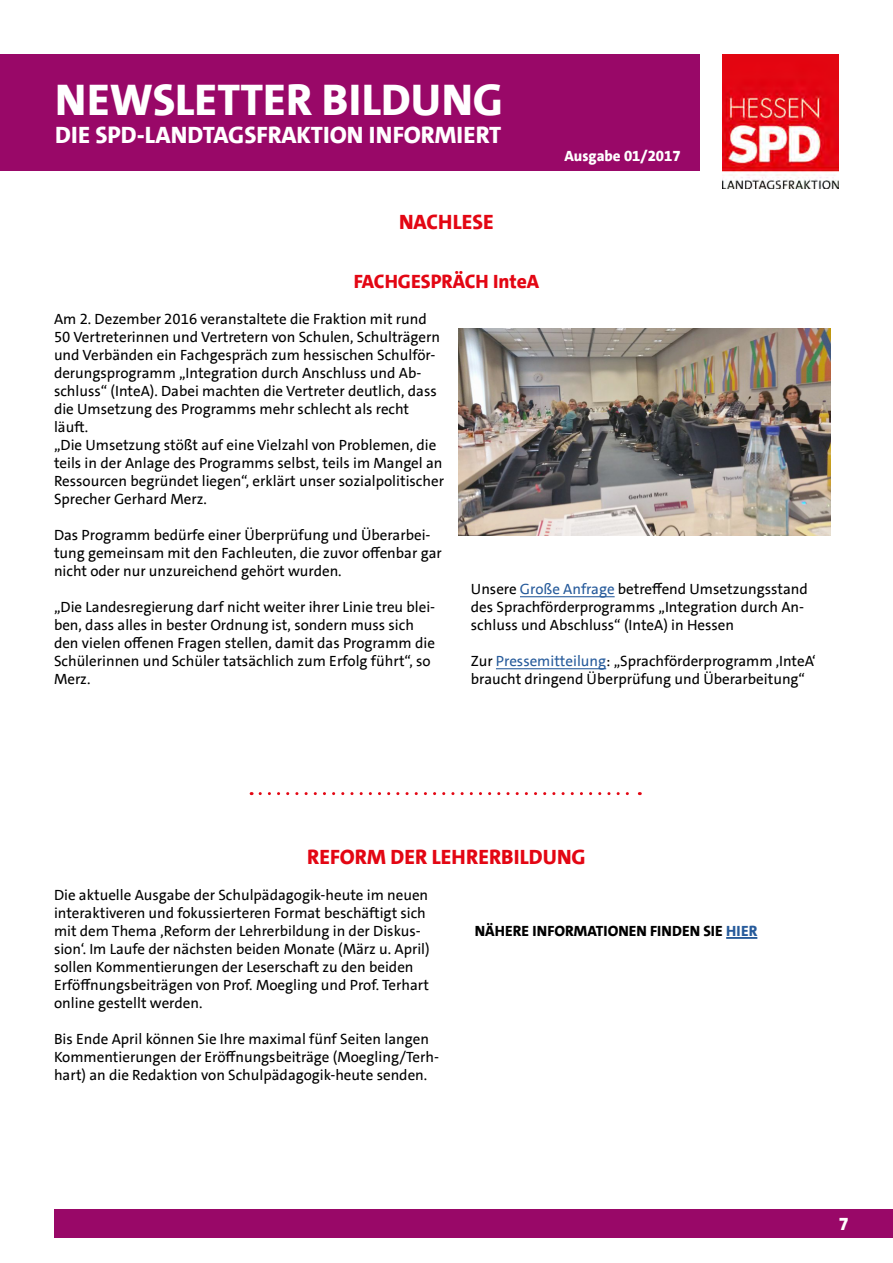
<style>
.page{position:relative;width:893px;height:1263px;background:#fff}
.page>*{position:absolute;margin:0;border:0;box-sizing:border-box;transform-origin:0 0}
.t1{font:800 45px "SPD The Sans Versal";color:#fff}
.t2{font:800 24px "SPD The Sans Versal";color:#fff}
.t3{font:800 21px "SPD The Sans";color:#e30613}
.t4{font:800 19.5px "SPD The Sans";color:#e30613}
.t5{font:800 18px "SPD The Sans";color:#fff}
.t6{font:15px/18px "SPD The Sans";color:#000}
.t7{font:800 15px "SPD The Sans";color:#000}
.t8{font:800 15px "SPD The Sans";color:#fff}
.s1{color:#275b9b}
</style>
<div class="page">
<div style="left:0;top:54px;width:700px;height:117px;background:#990868"></div>
<img style="left:722px;top:54px;width:117px;height:135px">
<div style="left:54px;top:1209px;width:839px;height:29px;background:#990868"></div>
<hr style="left:520px;top:596px;width:95px;height:1px;background:#275b9b">
<hr style="left:496px;top:668px;width:110px;height:1px;background:#275b9b">
<svg style="left:260px;top:792px;width:380px;height:3px"></svg>
<hr style="left:726px;top:937px;width:31px;height:2px;background:#275b9b">
<img style="left:458px;top:328px;width:372px;height:208px">
<h1 class="t1" style="left:55px;top:71px;width:449px">NEWSLETTER BILDUNG</h1>
<h2 class="t2" style="left:55px;top:120px;width:447px">DIE SPD-LANDTAGSFRAKTION INFORMIERT</h2>
<h3 class="t3" style="left:399px;top:208px;width:96px">NACHLESE</h3>
<p class="t8" style="left:564px;top:146px;width:118px">Ausgabe 01/2017</p>
<h3 class="t4" style="left:354px;top:269px;width:187px">FACHGESPRÄCH InteA</h3>
<p class="t6" style="left:54px;top:310px;width:392px">Am 2. Dezember 2016 veranstaltete die Fraktion mit rund 50 Vertreterinnen und Vertretern von Schulen, Schulträgern und Verbänden ein Fachgespräch zum hessischen Schulför&shy;derungsprogramm „Integration durch Anschluss und Ab&shy;schluss“ (InteA). Dabei machten die Vertreter deutlich, dass die Umsetzung des Programms mehr schlecht als recht läuft.<br>„Die Umsetzung stößt auf eine Vielzahl von Problemen, die teils in der Anlage des Programms selbst, teils im Mangel an Ressourcen begründet liegen“, erklärt unser sozialpolitischer Sprecher Gerhard Merz.</p>
<p class="t6" style="left:54px;top:526px;width:389px">Das Programm bedürfe einer Überprüfung und Überarbei&shy;tung gemeinsam mit den Fachleuten, die zuvor offenbar gar nicht oder nur unzureichend gehört wurden.</p>
<p class="t6" style="left:54px;top:598px;width:383px">„Die Landesregierung darf nicht weiter ihrer Linie treu blei&shy;ben, dass alles in bester Ordnung ist, sondern muss sich den vielen offenen Fragen stellen, damit das Programm die Schülerinnen und Schüler tatsächlich zum Erfolg führt“, so Merz.</p>
<p class="t6" style="left:471px;top:580px;width:338px">Unsere <span class="s1">Große Anfrage</span> betreffend Umsetzungsstand des Sprachförderprogramms „Integration durch An&shy;schluss und Abschluss“ (InteA) in Hessen</p>
<p class="t6" style="left:471px;top:652px;width:346px">Zur <span class="s1">Pressemitteilung</span>: „Sprachförderprogramm ,InteA‘ braucht dringend Überprüfung und Überarbeitung“</p>
<h3 class="t3" style="left:307px;top:843px;width:280px">REFORM DER LEHRERBILDUNG</h3>
<p class="t6" style="left:54px;top:886px;width:377px">Die aktuelle Ausgabe der Schulpädagogik-heute im neuen interaktiveren und fokussierteren Format beschäftigt sich mit dem Thema ‚Reform der Lehrerbildung in der Diskus&shy;sion‘. Im Laufe der nächsten beiden Monate (März u. April) sollen Kommentierungen der Leserschaft zu den beiden Erföffnungsbeiträgen von Prof. Moegling und Prof. Terhart online gestellt werden.</p>
<p class="t6" style="left:54px;top:1030px;width:386px">Bis Ende April können Sie Ihre maximal fünf Seiten langen<br>Kommentierungen der Eröffnungsbeiträge (Moegling/Terh&shy;hart) an die Redaktion von Schulpädagogik-heute senden.</p>
<p class="t7" style="left:475px;top:921px;width:284px">NÄHERE INFORMATIONEN FINDEN SIE <span class="s1">HIER</span></p>
<p class="t5" style="left:839px;top:1212px;width:11px">7</p>
</div>
